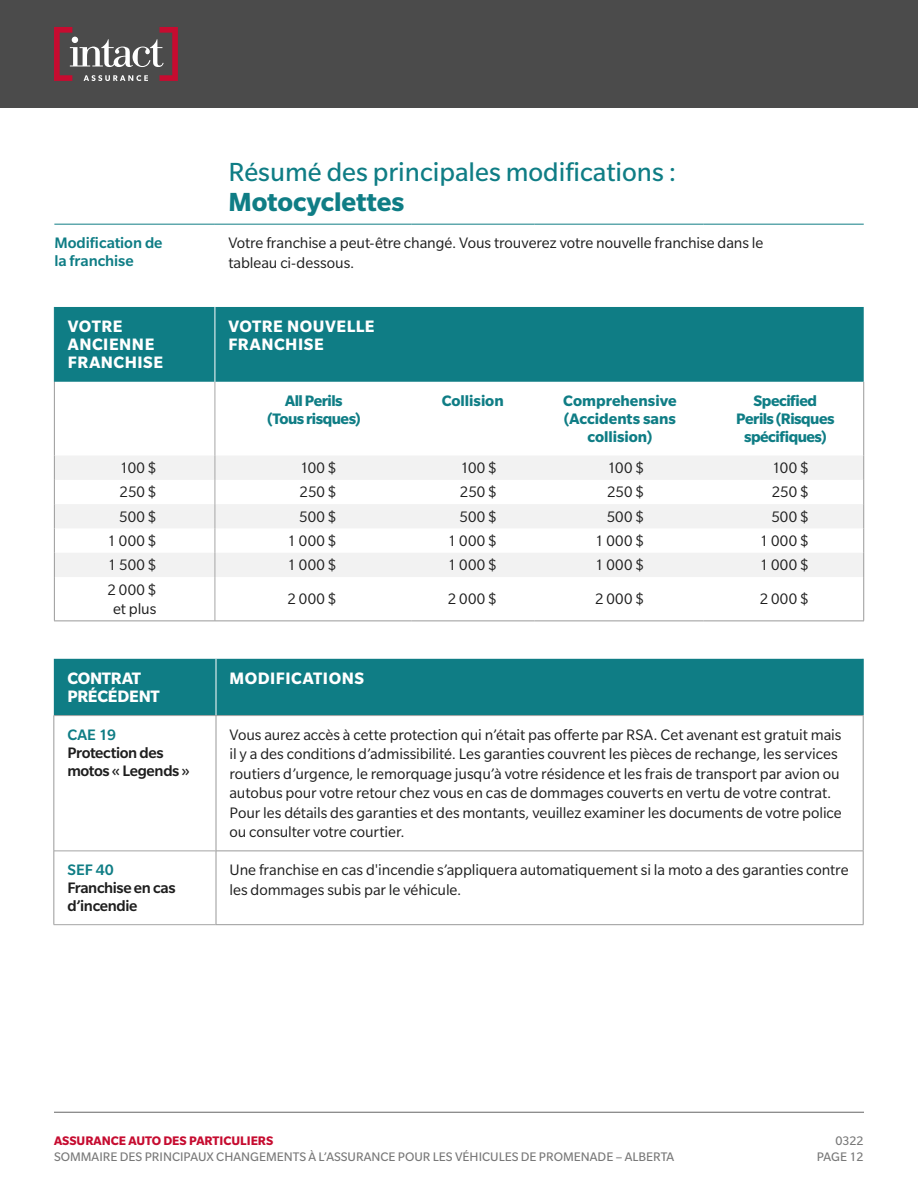
<style>
.page{position:relative;width:918px;height:1188px;background:#fff}
.page>*{position:absolute;margin:0;border:0;box-sizing:border-box;transform-origin:0 0}
.t1{font:28.5px "Slate Std";color:#0f7d85}
.t2{font:700 28.5px "Slate Std";letter-spacing:-.005em;color:#0f7d85}
.t3{font:700 18px/18px "Slate Std";letter-spacing:.03em;color:#fff}
.t4{font:700 18px/18px "Slate Std";letter-spacing:-.01em;color:#fff}
.t5{font:16.5px/19.5px "Slate Std";letter-spacing:-.005em;color:#1e1e1e}
.t6{font:700 16.5px/18px "Slate Std";letter-spacing:-.025em;color:#0f7d85;text-align:center}
.t7{font:500 16.5px/18px "Slate Std";letter-spacing:-.02em;color:#1e1e1e}
.t8{font:700 16.5px/18px "Slate Std";color:#0f7d85;text-align:center}
.t9{font:500 16.5px/18px "Slate Std";color:#0f7d85}
.t10{font:13.5px/16.2px "Slate Std";color:#787878;text-align:right}
.t11{font:700 13.5px "Slate Std";color:#c60c30}
</style>
<div class="page">
<div style="left:0;top:0;width:918px;height:108px;background:#4b4b4b"></div>
<hr style="left:54px;top:1112px;width:810px;height:1px;background:#666">
<svg style="left:54px;top:27px;width:124px;height:54px"></svg>
<div style="left:55px;top:307px;width:809px;height:75px;background:#0f7d85"></div>
<svg style="left:55px;top:456px;width:808px;height:121px;fill:#f2f2f2"></svg>
<hr style="left:215px;top:382px;width:1px;height:74px;background:#a5a5a5">
<svg style="left:215px;top:456px;width:1px;height:121px"></svg>
<hr style="left:215px;top:577px;width:1px;height:44px;background:#a5a5a5">
<hr style="left:54px;top:224px;width:161px;height:1px;background:#0f7d85">
<hr style="left:215px;top:224px;width:196px;height:1px;background:#0f7d85">
<hr style="left:411px;top:224px;width:123px;height:1px;background:#0f7d85">
<hr style="left:534px;top:224px;width:170px;height:1px;background:#0f7d85">
<hr style="left:704px;top:224px;width:160px;height:1px;background:#0f7d85">
<hr style="left:54px;top:382px;width:1px;height:74px;background:#999">
<svg style="left:54px;top:456px;width:1px;height:121px"></svg>
<hr style="left:54px;top:577px;width:1px;height:44px;background:#999">
<hr style="left:54px;top:621px;width:161px;height:1px;background:#999">
<hr style="left:215px;top:621px;width:196px;height:1px;background:#999">
<hr style="left:411px;top:621px;width:123px;height:1px;background:#999">
<hr style="left:534px;top:621px;width:170px;height:1px;background:#999">
<hr style="left:704px;top:621px;width:160px;height:1px;background:#999">
<hr style="left:54px;top:307px;width:1px;height:75px;background:#0f7d85">
<hr style="left:863px;top:382px;width:1px;height:74px;background:#999">
<svg style="left:863px;top:456px;width:1px;height:121px"></svg>
<hr style="left:863px;top:577px;width:1px;height:44px;background:#999">
<hr style="left:215px;top:307px;width:1px;height:75px;background:#fff">
<div style="left:54px;top:659px;width:809px;height:56px;background:#0f7d85"></div>
<hr style="left:216px;top:659px;width:1px;height:56px;background:#fff">
<hr style="left:54px;top:715px;width:162px;height:1px;background:#a5a5a5">
<hr style="left:54px;top:851px;width:162px;height:1px;background:#a5a5a5">
<hr style="left:54px;top:924px;width:162px;height:1px;background:#a5a5a5">
<hr style="left:54px;top:716px;width:1px;height:135px;background:#999">
<hr style="left:216px;top:716px;width:1px;height:135px;background:#999">
<hr style="left:863px;top:716px;width:1px;height:135px;background:#999">
<hr style="left:54px;top:851px;width:1px;height:73px;background:#999">
<hr style="left:216px;top:851px;width:647px;height:1px;background:#999">
<hr style="left:216px;top:851px;width:1px;height:73px;background:#999">
<hr style="left:863px;top:851px;width:1px;height:73px;background:#999">
<hr style="left:216px;top:924px;width:647px;height:1px;background:#999">
<hr style="left:863px;top:659px;width:1px;height:56px;background:#0f7d85">
<hr style="left:216px;top:715px;width:648px;height:1px;background:#a5a5a5">
<h1 class="t1" style="left:228px;top:157px;width:449px">Résumé des principales modifications :</h1>
<h1 class="t2" style="left:228px;top:186px;width:177px">Motocyclettes</h1>
<p class="t9" style="left:54px;top:234px;width:110px">Modification de la franchise</p>
<p class="t5" style="left:228px;top:233px;width:537px">Votre franchise a peut-être changé. Vous trouverez votre nouvelle franchise dans le tableau ci-dessous.</p>
<p class="t3" style="left:68px;top:317px;width:97px">VOTRE<br>ANCIENNE<br>FRANCHISE</p>
<p class="t3" style="left:228px;top:317px;width:148px">VOTRE NOUVELLE<br>FRANCHISE</p>
<p class="t6" style="left:267px;top:392px;width:95px">All Perils (Tous risques)</p>
<p class="t8" style="left:442px;top:392px;width:64px">Collision</p>
<p class="t8" style="left:563px;top:392px;width:115px">Comprehensive (Accidents sans collision)</p>
<p class="t6" style="left:736px;top:392px;width:100px">Specified<br>Perils (Risques spécifiques)</p>
<p class="t5" style="left:120px;top:458px;width:38px">100 $</p>
<p class="t5" style="left:300px;top:458px;width:38px">100 $</p>
<p class="t5" style="left:460px;top:458px;width:38px">100 $</p>
<p class="t5" style="left:608px;top:458px;width:38px">100 $</p>
<p class="t5" style="left:772px;top:458px;width:38px">100 $</p>
<p class="t5" style="left:120px;top:482px;width:38px">250 $</p>
<p class="t5" style="left:300px;top:482px;width:38px">250 $</p>
<p class="t5" style="left:460px;top:482px;width:38px">250 $</p>
<p class="t5" style="left:607px;top:482px;width:38px">250 $</p>
<p class="t5" style="left:772px;top:482px;width:38px">250 $</p>
<p class="t5" style="left:119px;top:507px;width:39px">500 $</p>
<p class="t5" style="left:299px;top:507px;width:39px">500 $</p>
<p class="t5" style="left:460px;top:507px;width:39px">500 $</p>
<p class="t5" style="left:607px;top:507px;width:39px">500 $</p>
<p class="t5" style="left:771px;top:507px;width:39px">500 $</p>
<p class="t5" style="left:108px;top:531px;width:50px">1 000 $</p>
<p class="t5" style="left:288px;top:531px;width:50px">1 000 $</p>
<p class="t5" style="left:448px;top:531px;width:50px">1 000 $</p>
<p class="t5" style="left:595px;top:531px;width:50px">1 000 $</p>
<p class="t5" style="left:760px;top:531px;width:50px">1 000 $</p>
<p class="t5" style="left:108px;top:555px;width:50px">1 500 $</p>
<p class="t5" style="left:288px;top:555px;width:50px">1 000 $</p>
<p class="t5" style="left:448px;top:555px;width:50px">1 000 $</p>
<p class="t5" style="left:595px;top:555px;width:50px">1 000 $</p>
<p class="t5" style="left:760px;top:555px;width:50px">1 000 $</p>
<p class="t5" style="left:108px;top:580px;width:50px;text-align:center">2 000 $ et plus</p>
<p class="t5" style="left:288px;top:589px;width:50px">2 000 $</p>
<p class="t5" style="left:448px;top:589px;width:50px">2 000 $</p>
<p class="t5" style="left:595px;top:589px;width:50px">2 000 $</p>
<p class="t5" style="left:760px;top:589px;width:50px">2 000 $</p>
<p class="t4" style="left:67px;top:669px;width:94px">CONTRAT<br>PRÉCÉDENT</p>
<p class="t3" style="left:230px;top:669px;width:136px">MODIFICATIONS</p>
<p class="t9" style="left:67px;top:726px;width:50px">CAE 19</p>
<p class="t7" style="left:67px;top:744px;width:124px">Protection des motos « Legends »</p>
<p class="t5" style="left:230px;top:725px;width:614px">Vous aurez accès à cette protection qui n’était pas offerte par RSA. Cet avenant est gratuit mais il y a des conditions d’admissibilité. Les garanties couvrent les pièces de rechange, les services routiers d’urgence, le remorquage jusqu’à votre résidence et les frais de transport par avion ou autobus pour votre retour chez vous en cas de dommages couverts en vertu de votre contrat.<br>Pour les détails des garanties et des montants, veuillez examiner les documents de votre police ou consulter votre courtier.</p>
<p class="t9" style="left:67px;top:861px;width:48px">SEF 40</p>
<p class="t7" style="left:67px;top:879px;width:110px">Franchise en cas d’incendie</p>
<p class="t5" style="left:230px;top:860px;width:621px">Une franchise en cas d'incendie s’appliquera automatiquement si la moto a des garanties contre les dommages subis par le véhicule.</p>
<p class="t11" style="left:54px;top:1133px;width:221px">ASSURANCE AUTO DES PARTICULIERS</p>
<p class="t10" style="left:54px;top:1149px;width:622px">SOMMAIRE DES PRINCIPAUX CHANGEMENTS À L’ASSURANCE POUR LES VÉHICULES DE PROMENADE – ALBERTA</p>
<p class="t10" style="left:817px;top:1132px;width:48px">0322<br>PAGE 12</p>
</div>
